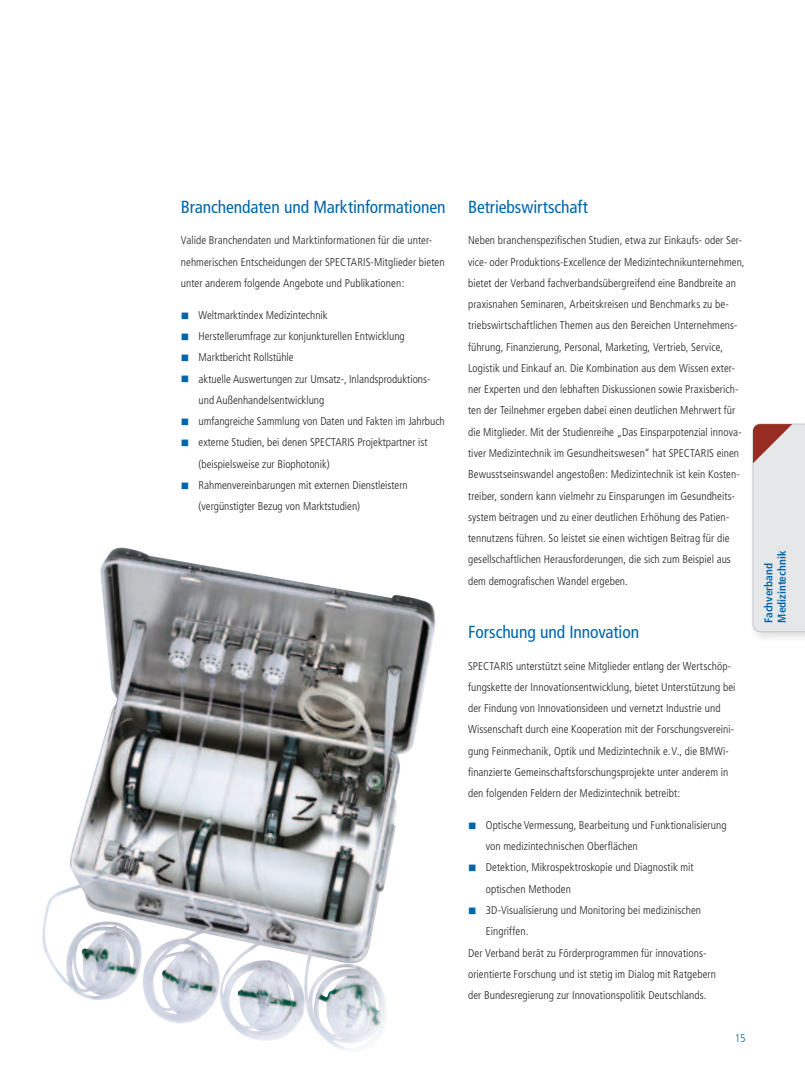
<style>
.page{position:relative;width:805px;height:1081px;background:#fff}
.page>*{position:absolute;margin:0;border:0;box-sizing:border-box;transform-origin:0 0}
.t1{font:condensed 17.5px "Frutiger";letter-spacing:-.005em;color:#0166a9}
.t2{font:300 condensed 11.25px/21.2px "Frutiger";letter-spacing:.005em;color:#231f20}
.t3{font:700 condensed 11.25px/13.5px "Frutiger";color:#0166a9}
.t4{font:300 condensed 11.25px "Frutiger";color:#0166a9}
.s1{color:#0166a9}
</style>
<div class="page">
<img style="left:42px;top:547px;width:394px;height:503px">
<svg style="left:752px;top:423px;width:52px;height:209px"></svg>
<h1 class="t1" style="left:181px;top:196px;width:266px">Branchendaten und Marktinformationen</h1>
<p class="t2" style="left:181px;top:230px;width:265px">Valide Branchendaten und Marktinformationen für die unter&shy;nehmerischen Entscheidungen der SPECTARIS-Mitglieder bieten unter anderem folgende Angebote und Publikationen:</p>
<p class="t2" style="left:181px;top:304px;width:148px"><span class="s1">■</span> Weltmarktindex Medizintechnik</p>
<p class="t2" style="left:181px;top:326px;width:225px"><span class="s1">■</span> Herstellerumfrage zur konjunkturellen Entwicklung</p>
<p class="t2" style="left:181px;top:347px;width:114px"><span class="s1">■</span> Marktbericht Rollstühle</p>
<p class="t2" style="left:198px;top:368px;width:233px;text-indent:-18px"><span class="s1">■</span> aktuelle Auswertungen zur Umsatz-, Inlandsproduktions&shy;und Außenhandelsentwicklung</p>
<p class="t2" style="left:181px;top:411px;width:265px"><span class="s1">■</span> umfangreiche Sammlung von Daten und Fakten im Jahrbuch</p>
<p class="t2" style="left:198px;top:432px;width:230px;text-indent:-18px"><span class="s1">■</span> externe Studien, bei denen SPECTARIS Projektpartner ist (beispielsweise zur Biophotonik)</p>
<p class="t2" style="left:198px;top:474px;width:211px;text-indent:-18px"><span class="s1">■</span> Rahmenvereinbarungen mit externen Dienstleistern (vergünstigter Bezug von Marktstudien)</p>
<h1 class="t1" style="left:468px;top:196px;width:121px">Betriebswirtschaft</h1>
<p class="t2" style="left:468px;top:230px;width:278px">Neben branchenspezifischen Studien, etwa zur Einkaufs- oder Ser&shy;vice- oder Produktions-Excellence der Medizintechnikunternehmen, bietet der Verband fachverbandsübergreifend eine Bandbreite an praxisnahen Seminaren, Arbeitskreisen und Benchmarks zu be&shy;triebswirtschaftlichen Themen aus den Bereichen Unternehmens&shy;führung, Finanzierung, Personal, Marketing, Vertrieb, Service, Logistik und Einkauf an. Die Kombination aus dem Wissen exter&shy;ner Experten und den lebhaften Diskussionen sowie Praxisberich&shy;ten der Teilnehmer ergeben dabei einen deutlichen Mehrwert für die Mitglieder. Mit der Studienreihe „Das Einsparpotenzial innova&shy;tiver Medizintechnik im Gesundheitswesen“ hat SPECTARIS einen Bewusstseinswandel angestoßen: Medizintechnik ist kein Kosten&shy;treiber, sondern kann vielmehr zu Einsparungen im Gesundheits&shy;system beitragen und zu einer deutlichen Erhöhung des Patien&shy;tennutzens führen. So leistet sie einen wichtigen Beitrag für die gesellschaftlichen Herausforderungen, die sich zum Beispiel aus dem demografischen Wandel ergeben.</p>
<h1 class="t1" style="left:468px;top:621px;width:172px">Forschung und Innovation</h1>
<p class="t2" style="left:468px;top:655px;width:269px">SPECTARIS unterstützt seine Mitglieder entlang der Wertschöp&shy;fungskette der Innovationsentwicklung, bietet Unterstützung bei der Findung von Innovationsideen und vernetzt Industrie und Wissenschaft durch eine Kooperation mit der Forschungsvereini&shy;gung Feinmechanik, Optik und Medizintechnik e.V., die BMWi&shy;finanzierte Gemeinschaftsforschungsprojekte unter anderem in den folgenden Feldern der Medizintechnik betreibt:</p>
<p class="t2" style="left:485px;top:814px;width:242px;text-indent:-18px"><span class="s1">■</span> Optische Vermessung, Bearbeitung und Funktionalisierung von medizintechnischen Oberflächen</p>
<p class="t2" style="left:485px;top:857px;width:209px;text-indent:-18px"><span class="s1">■</span> Detektion, Mikrospektroskopie und Diagnostik mit optischen Methoden</p>
<p class="t2" style="left:468px;top:899px;width:234px"><span class="s1">■</span> 3D-Visualisierung und Monitoring bei medizinischen</p>
<p class="t2" style="left:485px;top:921px;width:44px">Eingriffen.</p>
<p class="t2" style="left:468px;top:942px;width:240px">Der Verband berät zu Förderprogrammen für innovations-</p>
<p class="t2" style="left:468px;top:963px;width:249px">orientierte Forschung und ist stetig im Dialog mit Ratgebern</p>
<p class="t2" style="left:468px;top:984px;width:240px">der Bundesregierung zur Innovationspolitik Deutschlands.</p>
<p class="t4" style="left:734px;top:1031px;width:12px">15</p>
<p class="t3" style="left:761px;top:622px;width:73px;rotate:-90deg">Fachverband<br>Medizintechnik</p>
</div>
